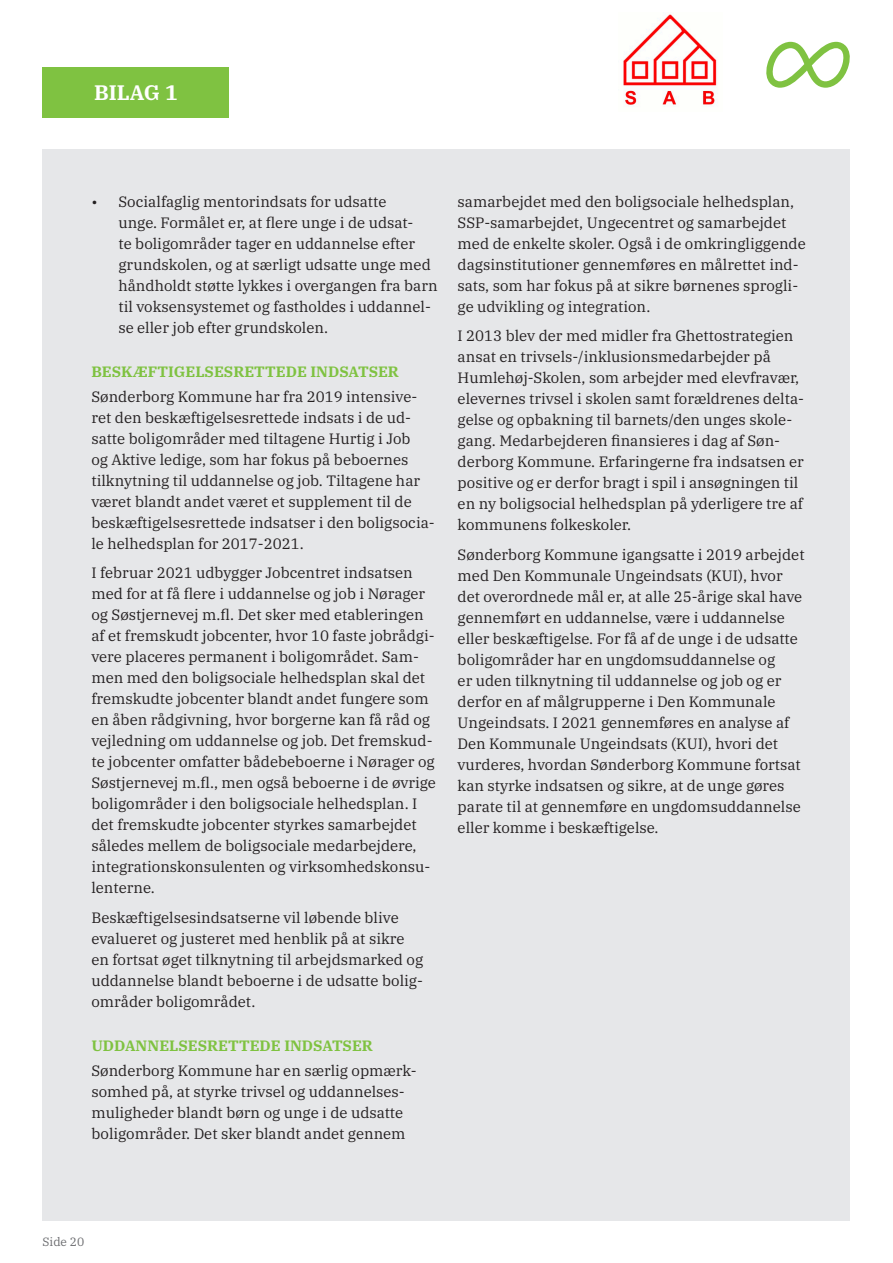
<style>
.page{position:relative;width:893px;height:1263px;background:#fff}
.page>*{position:absolute;margin:0;border:0;box-sizing:border-box;transform-origin:0 0}
.Grøn_overskrift{font:700 21px "IBM Plex Serif";color:#fff}
.Brød{font:15px/21px "IBM Plex Serif";color:#231f20}
.Grøn_overskrift-2{font:700 15px "IBM Plex Serif";color:#7fc241}
.t1{font:12px "IBM Plex Serif";color:#6c6d70}
</style>
<div class="page">
<div style="left:43px;top:149px;width:807px;height:1071px;background:#e6e7e9"></div>
<img style="left:623px;top:14px;width:94px;height:93px">
<div style="left:43px;top:67px;width:186px;height:51px;background:#7fc241"></div>
<svg style="left:766px;top:42px;width:84px;height:46px"></svg>
<p class="Grøn_overskrift" style="left:94px;top:76px;width:85px">BILAG 1</p>
<p class="Brød" style="left:118px;top:190px;width:321px;text-indent:-27px">• Socialfaglig mentorindsats for udsatte<br>unge. Formålet er, at flere unge i de udsat-<br>te boligområder tager en uddannelse efter grundskolen, og at særligt udsatte unge med håndholdt støtte lykkes i overgangen fra barn til voksensystemet og fastholdes i uddannel&shy;se eller job efter grundskolen.</p>
<p class="Grøn_overskrift-2" style="left:91px;top:359px;width:309px">BESKÆFTIGELSESRETTEDE INDSATSER</p>
<p class="Brød" style="left:91px;top:385px;width:345px">Sønderborg Kommune har fra 2019 intensive&shy;ret den beskæftigelsesrettede indsats i de ud&shy;satte boligområder med tiltagene Hurtig i Job<br>og Aktive ledige, som har fokus på beboernes tilknytning til uddannelse og job. Tiltagene har været blandt andet været et supplement til de beskæftigelsesrettede indsatser i den boligsocia&shy;le helhedsplan for 2017-2021.</p>
<p class="Brød" style="left:91px;top:561px;width:346px">I februar 2021 udbygger Jobcentret indsatsen med for at få flere i uddannelse og job i Nørager og Søstjernevej m.fl. Det sker med etableringen af et fremskudt jobcenter, hvor 10 faste jobrådgi&shy;vere placeres permanent i boligområdet. Sam&shy;men med den boligsociale helhedsplan skal det fremskudte jobcenter blandt andet fungere som en åben rådgivning, hvor borgerne kan få råd og vejledning om uddannelse og job. Det fremskud&shy;te jobcenter omfatter bådebeboerne i Nørager og Søstjernevej m.fl., men også beboerne i de øvrige boligområder i den boligsociale helhedsplan. I det fremskudte jobcenter styrkes samarbejdet således mellem de boligsociale medarbejdere, integrationskonsulenten og virksomhedskonsu&shy;lenterne.</p>
<p class="Brød" style="left:91px;top:906px;width:333px">Beskæftigelsesindsatserne vil løbende blive evalueret og justeret med henblik på at sikre en fortsat øget tilknytning til arbejdsmarked og uddannelse blandt beboerne i de udsatte bolig&shy;områder boligområdet.</p>
<p class="Grøn_overskrift-2" style="left:91px;top:1033px;width:283px">UDDANNELSESRETTEDE INDSATSER</p>
<p class="Brød" style="left:91px;top:1059px;width:327px">Sønderborg Kommune har en særlig opmærk&shy;somhed på, at styrke trivsel og uddannelses&shy;muligheder blandt børn og unge i de udsatte boligområder. Det sker blandt andet gennem</p>
<p class="Brød" style="left:458px;top:190px;width:350px">samarbejdet med den boligsociale helhedsplan, SSP-samarbejdet, Ungecentret og samarbejdet med de enkelte skoler. Også i de omkringliggende dagsinstitutioner gennemføres en målrettet ind&shy;sats, som har fokus på at sikre børnenes sprogli&shy;ge udvikling og integration.</p>
<p class="Brød" style="left:458px;top:324px;width:348px">I 2013 blev der med midler fra Ghettostrategien ansat en trivsels-/inklusionsmedarbejder på Humlehøj-Skolen, som arbejder med elevfravær, elevernes trivsel i skolen samt forældrenes delta&shy;gelse og opbakning til barnets/den unges skole&shy;gang. Medarbejderen finansieres i dag af Søn&shy;derborg Kommune. Erfaringerne fra indsatsen er positive og er derfor bragt i spil i ansøgningen til en ny boligsocial helhedsplan på yderligere tre af kommunens folkeskoler.</p>
<p class="Brød" style="left:458px;top:543px;width:348px">Sønderborg Kommune igangsatte i 2019 arbejdet med Den Kommunale Ungeindsats (KUI), hvor det overordnede mål er, at alle 25-årige skal have gennemført en uddannelse, være i uddannelse eller beskæftigelse. For få af de unge i de udsatte boligområder har en ungdomsuddannelse og<br>er uden tilknytning til uddannelse og job og er derfor en af målgrupperne i Den Kommunale Ungeindsats. I 2021 gennemføres en analyse af Den Kommunale Ungeindsats (KUI), hvori det vurderes, hvordan Sønderborg Kommune fortsat kan styrke indsatsen og sikre, at de unge gøres parate til at gennemføre en ungdomsuddannelse eller komme i beskæftigelse.</p>
<p class="t1" style="left:43px;top:1232px;width:43px">Side 20</p>
</div>
